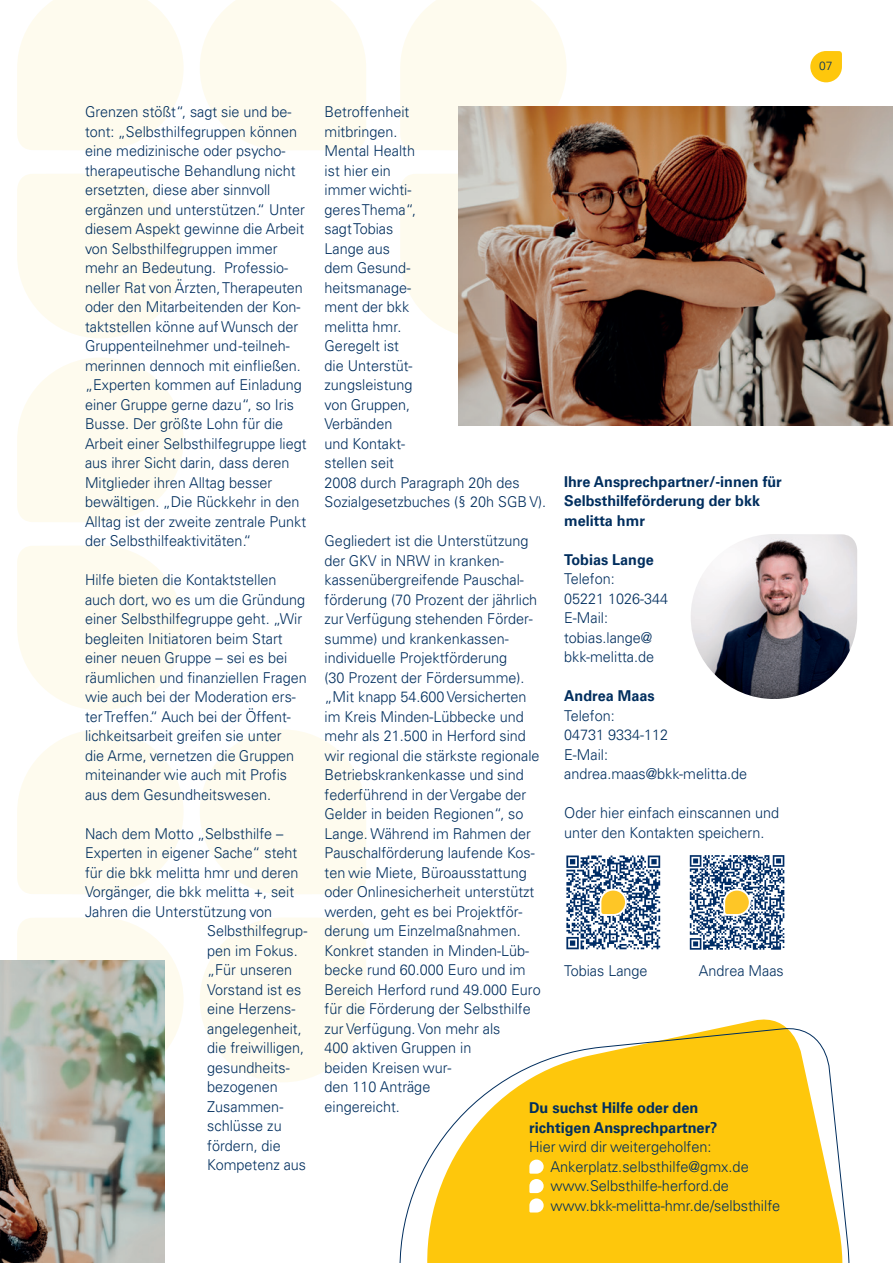
<style>
.page{position:relative;width:893px;height:1263px;background:#fff}
.page>*{position:absolute;margin:0;border:0;box-sizing:border-box;transform-origin:0 0}
.t1{font:300 15px/19.5px "Univers";color:#002e5e;scale:.96 1}
.t2{font:300 15px/19.5px "Univers";color:#002e5e}
.t3{font:700 15px/19.5px "Univers";color:#002e5e;scale:.96 1}
.t4{font:700 15px/19.5px "Univers";color:#002e5e}
.t5{font:300 12px "Univers";color:#002e5e}
</style>
<div class="page">
<svg style="left:200px;top:0;width:166px;height:150px;background:#fefbf0"></svg>
<svg style="left:17px;top:918px;width:166px;height:133px"></svg>
<svg style="left:200px;top:918px;width:166px;height:164px"></svg>
<svg style="left:17px;top:546px;width:166px;height:164px"></svg>
<svg style="left:17px;top:174px;width:166px;height:164px"></svg>
<svg style="left:400px;top:173px;width:59px;height:165px"></svg>
<svg style="left:17px;top:730px;width:166px;height:164px"></svg>
<svg style="left:200px;top:730px;width:166px;height:164px"></svg>
<svg style="left:17px;top:358px;width:166px;height:164px"></svg>
<svg style="left:17px;top:0;width:166px;height:150px;background:#fefbef"></svg>
<svg style="left:400px;top:0;width:166px;height:150px;background:#fdfbef"></svg>
<svg style="left:399px;top:1025px;width:451px;height:238px"></svg>
<svg style="left:529px;top:1159px;width:15px;height:53px"></svg>
<img style="left:459px;top:106px;width:434px;height:319px">
<img style="left:0;top:960px;width:165px;height:303px">
<img style="left:691px;top:534px;width:166px;height:165px">
<svg style="left:566px;top:855px;width:95px;height:95px"></svg>
<svg style="left:566px;top:855px;width:94px;height:94px"></svg>
<svg style="left:689px;top:855px;width:96px;height:95px"></svg>
<svg style="left:690px;top:855px;width:94px;height:95px"></svg>
<svg style="left:810px;top:51px;width:32px;height:31px"></svg>
<p class="t1" style="left:85px;top:102px;width:232px">Grenzen stößt“, sagt sie und be&shy;tont: „Selbsthilfegruppen können eine medizinische oder psycho&shy;therapeutische Behandlung nicht ersetzten, diese aber sinnvoll ergänzen und unterstützen.“ Unter diesem Aspekt gewinne die Arbeit von Selbsthilfegruppen immer mehr an Bedeutung. Professio&shy;neller Rat von Ärzten, Therapeuten oder den Mitarbeitenden der Kon&shy;taktstellen könne auf Wunsch der Gruppenteilnehmer und -teilneh&shy;merinnen dennoch mit einfließen. „Experten kommen auf Einladung einer Gruppe gerne dazu“, so Iris Busse. Der größte Lohn für die Arbeit einer Selbsthilfegruppe liegt aus ihrer Sicht darin, dass deren Mitglieder ihren Alltag besser bewältigen. „Die Rückkehr in den Alltag ist der zweite zentrale Punkt der Selbsthilfeaktivitäten.“</p>
<p class="t1" style="left:85px;top:570px;width:232px">Hilfe bieten die Kontaktstellen auch dort, wo es um die Gründung einer Selbsthilfegruppe geht. „Wir begleiten Initiatoren beim Start einer neuen Gruppe – sei es bei räumlichen und finanziellen Fragen wie auch bei der Moderation ers&shy;ter Treffen.“ Auch bei der Öffent&shy;lichkeitsarbeit greifen sie unter<br>die Arme, vernetzen die Gruppen miteinander wie auch mit Profis aus dem Gesundheitswesen.</p>
<p class="t1" style="left:85px;top:824px;width:208px">Nach dem Motto „Selbsthilfe –</p>
<p class="t1" style="left:85px;top:843px;width:223px">Experten in eigener Sache“ steht</p>
<p class="t1" style="left:85px;top:863px;width:224px">für die bkk melitta hmr und deren</p>
<p class="t1" style="left:85px;top:882px;width:219px">Vorgänger, die bkk melitta +, seit</p>
<p class="t1" style="left:85px;top:902px;width:197px">Jahren die Unterstützung von</p>
<p class="t1" style="left:207px;top:921px;width:106px">Selbsthilfegrup-</p>
<p class="t1" style="left:207px;top:941px;width:96px">pen im Fokus.</p>
<p class="t1" style="left:207px;top:960px;width:90px">„Für unseren</p>
<p class="t1" style="left:207px;top:980px;width:99px">Vorstand ist es</p>
<p class="t1" style="left:207px;top:999px;width:93px">eine Herzens-</p>
<p class="t1" style="left:207px;top:1019px;width:100px">angelegenheit,</p>
<p class="t1" style="left:207px;top:1038px;width:102px">die freiwilligen,</p>
<p class="t1" style="left:207px;top:1058px;width:87px">gesundheits-</p>
<p class="t1" style="left:207px;top:1077px;width:75px">bezogenen</p>
<p class="t1" style="left:207px;top:1097px;width:81px">Zusammen-</p>
<p class="t1" style="left:207px;top:1116px;width:79px">schlüsse zu</p>
<p class="t1" style="left:207px;top:1136px;width:78px">fördern, die</p>
<p class="t1" style="left:207px;top:1155px;width:104px">Kompetenz aus</p>
<p class="t1" style="left:325px;top:102px;width:232px">Betroffenheit<br>mitbringen.<br>Mental Health<br>ist hier ein<br>immer wichti-<br>geres Thema“,<br>sagt Tobias<br>Lange aus<br>dem Gesund-<br>heitsmanage-<br>ment der bkk<br>melitta hmr.<br>Geregelt ist<br>die Unterstüt-<br>zungsleistung<br>von Gruppen,<br>Verbänden<br>und Kontakt-<br>stellen seit<br>2008 durch Paragraph 20h des<br>Sozialgesetzbuches (§ 20h SGB V).</p>
<p class="t1" style="left:325px;top:531px;width:227px">Gegliedert ist die Unterstützung der GKV in NRW in kranken&shy;kassenübergreifende Pauschal&shy;förderung (70 Prozent der jährlich zur Verfügung stehenden Förder&shy;summe) und krankenkassen&shy;individuelle Projektförderung<br>(30 Prozent der Fördersumme). „Mit knapp 54.600 Versicherten im Kreis Minden-Lübbecke und mehr als 21.500 in Herford sind wir regional die stärkste regionale<br>Betriebskrankenkasse und sind federführend in der Vergabe der<br>Gelder in beiden Regionen“, so<br>Lange. Während im Rahmen der<br>Pauschalförderung laufende Kos&shy;ten wie Miete, Büroausstattung oder Onlinesicherheit unterstützt werden, geht es bei Projektför&shy;derung um Einzelmaßnahmen.<br>Konkret standen in Minden-Lüb&shy;becke rund 60.000 Euro und im<br>Bereich Herford rund 49.000 Euro für die Förderung der Selbsthilfe zur Verfügung. Von mehr als<br>400 aktiven Gruppen in<br>beiden Kreisen wur-<br>den 110 Anträge<br>eingereicht.</p>
<p class="t3" style="left:564px;top:472px;width:228px">Ihre Ansprechpartner/-innen für<br>Selbsthilfeförderung der bkk melitta hmr</p>
<p class="t3" style="left:564px;top:550px;width:95px">Tobias Lange</p>
<p class="t1" style="left:564px;top:569px;width:110px">Telefon:<br>05221 1026-344<br>E-Mail: tobias.lange@ bkk-melitta.de</p>
<p class="t3" style="left:564px;top:686px;width:96px">Andrea Maas</p>
<p class="t1" style="left:564px;top:705px;width:192px">Telefon:<br>04731 9334-112<br>E-Mail: andrea.maas@bkk-melitta.de</p>
<p class="t1" style="left:564px;top:803px;width:225px">Oder hier einfach einscannen und unter den Kontakten speichern.</p>
<p class="t1" style="left:564px;top:960px;width:88px">Tobias Lange</p>
<p class="t1" style="left:699px;top:960px;width:90px">Andrea Maas</p>
<p class="t4" style="left:529px;top:1098px;width:190px">Du suchst Hilfe oder den richtigen Ansprechpartner?</p>
<p class="t2" style="left:550px;top:1137px;width:231px;text-indent:-21px">Hier wird dir weitergeholfen:<br>Ankerplatz.selbsthilfe@gmx.de www.Selbsthilfe-herford.de www.bkk-melitta-hmr.de/selbsthilfe</p>
<p class="t5" style="left:819px;top:58px;width:15px">07</p>
</div>
